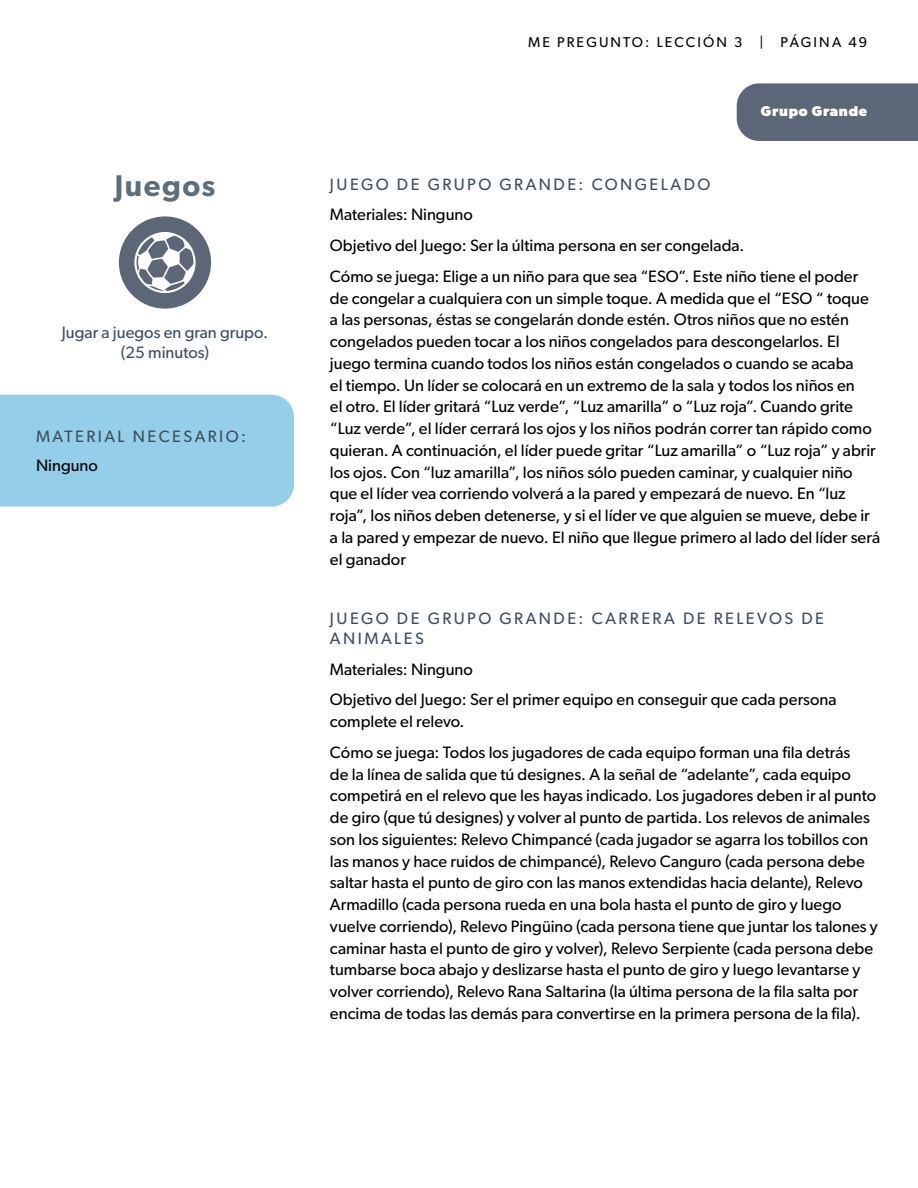
<style>
.page{position:relative;width:918px;height:1188px;background:#fff}
.page>*{position:absolute;margin:0;border:0;box-sizing:border-box;transform-origin:0 0}
.t1{font:600 30px "Gibson";letter-spacing:.05em;color:#5c6e7d}
.t2{font:16.5px/21.8px "Gibson";color:#000}
.t3{font:16.5px/19.8px "Gibson";letter-spacing:.15em;color:#3b4f61}
.t4{font:16.5px/19.8px "Gibson";color:#3b4f61;text-align:center}
.t5{font:14.25px "Gibson";letter-spacing:.15em;color:#000}
.t6{font:700 14.25px "Gibson";letter-spacing:.05em;color:#fff}
</style>
<div class="page">
<div style="left:737px;top:83px;width:181px;height:58px;background:#5b6676"></div>
<div style="left:119px;top:216px;width:92px;height:93px;background:#5b6676;border-radius:50%"></div>
<svg style="left:134px;top:232px;width:62px;height:61px"></svg>
<div style="left:0;top:395px;width:294px;height:112px;background:#95cee9"></div>
<h1 class="t1" style="left:115px;top:168px;width:102px">Juegos</h1>
<p class="t4" style="left:62px;top:323px;width:208px">Jugar a juegos en gran grupo. (25 minutos)</p>
<p class="t3" style="left:36px;top:426px;width:212px">MATERIAL NECESARIO:</p>
<p class="t2" style="left:36px;top:454px;width:64px">Ninguno</p>
<p class="t5" style="left:528px;top:34px;width:341px">ME PREGUNTO: LECCIÓN 3 | PÁGINA 49</p>
<p class="t6" style="left:761px;top:103px;width:108px">Grupo Grande</p>
<p class="t3" style="left:330px;top:174px;width:382px">JUEGO DE GRUPO GRANDE: CONGELADO</p>
<p class="t2" style="left:330px;top:199px;width:530px;line-height:30.8px">Materiales: Ninguno<br>Objetivo del Juego: Ser la última persona en ser congelada.<br>Cómo se juega: Elige a un niño para que sea “ESO”. Este niño tiene el poder</p>
<p class="t2" style="left:330px;top:287px;width:552px">de congelar a cualquiera con un simple toque. A medida que el “ESO “ toque a las personas, éstas se congelarán donde estén. Otros niños que no estén congelados pueden tocar a los niños congelados para descongelarlos. El juego termina cuando todos los niños están congelados o cuando se acaba<br>el tiempo. Un líder se colocará en un extremo de la sala y todos los niños en<br>el otro. El líder gritará “Luz verde”, “Luz amarilla” o “Luz roja”. Cuando grite “Luz verde”, el líder cerrará los ojos y los niños podrán correr tan rápido como quieran. A continuación, el líder puede gritar “Luz amarilla” o “Luz roja” y abrir los ojos. Con “luz amarilla”, los niños sólo pueden caminar, y cualquier niño que el líder vea corriendo volverá a la pared y empezará de nuevo. En “luz roja”, los niños deben detenerse, y si el líder ve que alguien se mueve, debe ir a la pared y empezar de nuevo. El niño que llegue primero al lado del líder será el ganador</p>
<p class="t3" style="left:330px;top:608px;width:496px">JUEGO DE GRUPO GRANDE: CARRERA DE RELEVOS DE<br>ANIMALES</p>
<p class="t2" style="left:330px;top:653px;width:508px;line-height:30.8px">Materiales: Ninguno<br>Objetivo del Juego: Ser el primer equipo en conseguir que cada persona</p>
<p class="t2" style="left:330px;top:706px;width:522px;line-height:30.8px">complete el relevo.<br>Cómo se juega: Todos los jugadores de cada equipo forman una fila detrás</p>
<p class="t2" style="left:330px;top:763px;width:549px">de la línea de salida que tú designes. A la señal de “adelante”, cada equipo competirá en el relevo que les hayas indicado. Los jugadores deben ir al punto de giro (que tú designes) y volver al punto de partida. Los relevos de animales son los siguientes: Relevo Chimpancé (cada jugador se agarra los tobillos con las manos y hace ruidos de chimpancé), Relevo Canguro (cada persona debe saltar hasta el punto de giro con las manos extendidas hacia delante), Relevo Armadillo (cada persona rueda en una bola hasta el punto de giro y luego vuelve corriendo), Relevo Pingüino (cada persona tiene que juntar los talones y caminar hasta el punto de giro y volver), Relevo Serpiente (cada persona debe tumbarse boca abajo y deslizarse hasta el punto de giro y luego levantarse y volver corriendo), Relevo Rana Saltarina (la última persona de la fila salta por encima de todas las demás para convertirse en la primera persona de la fila).</p>
</div>
